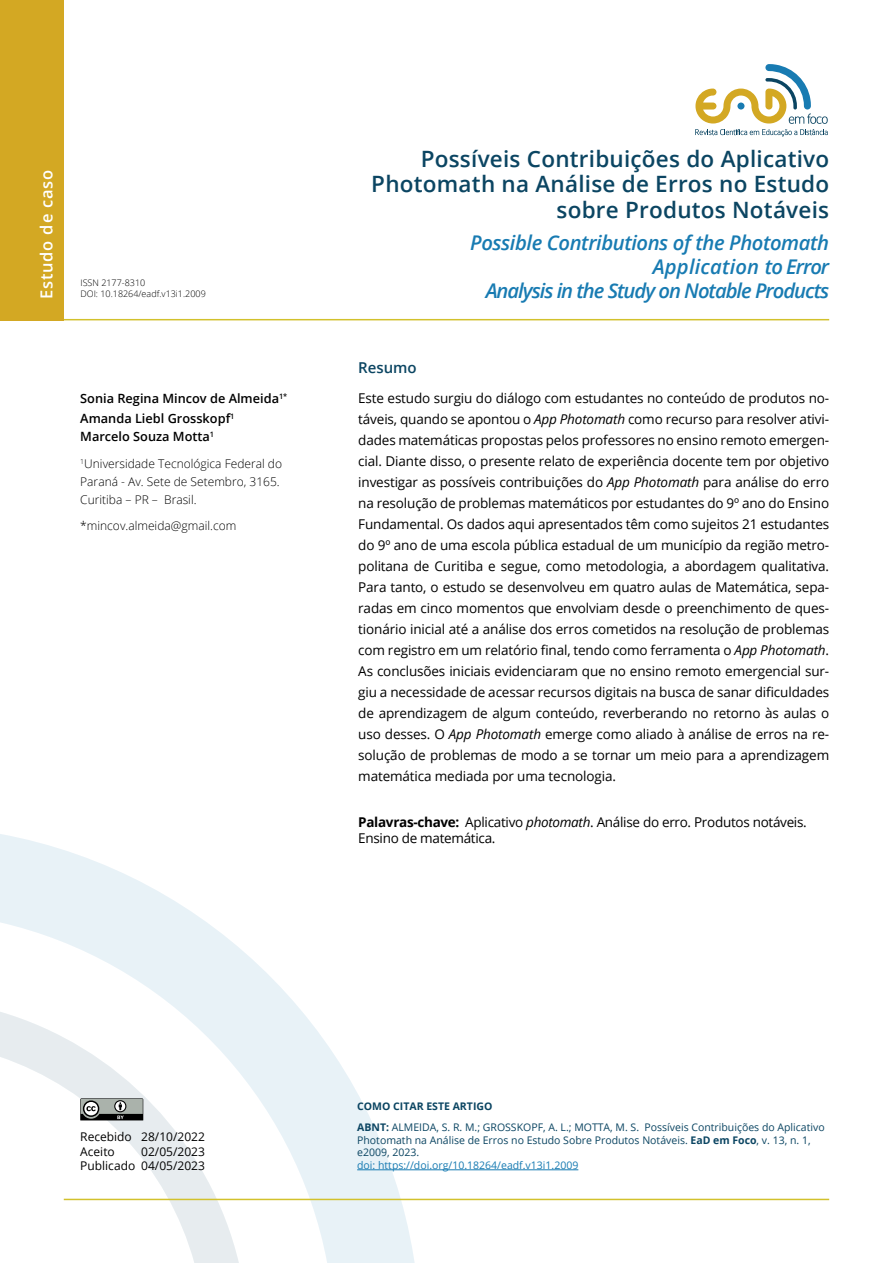
<style>
.page{position:relative;width:893px;height:1263px;background:#fff}
.page>*{position:absolute;margin:0;border:0;box-sizing:border-box;transform-origin:0 0}
.t1{font:600 22.5px/25.5px "Open Sans";letter-spacing:.01em;color:#0b4562;text-align:right}
.t2{font:italic 600 20.25px/24px "Open Sans";letter-spacing:-.02em;color:#187bb2;text-align:right}
.t3{font:italic 600 20.25px "Open Sans";letter-spacing:-.05em;color:#187bb2}
.t4{font:600 16.5px "Open Sans";letter-spacing:.05em;color:#fff}
.t5{font:600 15px "Open Sans";color:#0b4562}
.t6{font:13.5px/21px "Open Sans";letter-spacing:-.02em;color:#000;text-align:justify}
.t7{font:600 12.75px/19.5px "Open Sans";color:#000}
.t8{font:300 12px/18px "Open Sans";color:#000}
.t9{font:12px/14.4px "Open Sans";color:#000}
.t10{font:10.5px/21.1px "Open Sans";color:#0b4562}
.t11{font:10.5px "Open Sans";color:#187bb2}
.t12{font:300 9px/10.8px "Open Sans";color:#000}
.s1{font-style:italic}
.s2{font-weight:700}
</style>
<div class="page">
<hr style="left:0;top:319px;width:829px;height:1px;background:#d2c12c">
<svg style="left:0;top:834px;width:415px;height:429px"></svg>
<hr style="left:64px;top:1199px;width:765px;height:1px;background:#d2c12c">
<div style="left:0;top:0;width:64px;height:320px;background:#d3a823"></div>
<svg style="left:80px;top:1098px;width:69px;height:28px;background:#959897"></svg>
<hr style="left:357px;top:1169px;width:221px;height:1px;background:#187bb2">
<svg style="left:695px;top:64px;width:133px;height:72px"></svg>
<p class="t4" style="left:35px;top:299px;width:131px;rotate:-90deg">Estudo de caso</p>
<p class="t12" style="left:80px;top:277px;width:127px">ISSN 2177-8310<br>DOI: 10.18264/eadf.v13i1.2009</p>
<p class="t7" style="left:80px;top:389px;width:209px">Sonia Regina Mincov de Almeida<sup>1*<br></sup>Amanda Liebl Grosskopf<sup>1</sup></p>
<p class="t7" style="left:80px;top:426px;width:135px">Marcelo Souza Motta<sup>1</sup></p>
<p class="t8" style="left:80px;top:454px;width:203px"><sup>1</sup>Universidade Tecnológica Federal do<br>Paraná - Av. Sete de Setembro, 3165.<br>Curitiba – PR – Brasil.</p>
<p class="t8" style="left:80px;top:516px;width:158px">*mincov.almeida@gmail.com</p>
<h1 class="t1" style="left:371px;top:146px;width:459px">Possíveis Contribuições do Aplicativo<br>Photomath na Análise de Erros no Estudo sobre Produtos Notáveis</h1>
<h2 class="t2" style="left:470px;top:231px;width:361px">Possible Contributions of the Photomath<br>Application to Error</h2>
<h2 class="t3" style="left:486px;top:277px;width:345px">Analysis in the Study on Notable Products</h2>
<p class="t5" style="left:358px;top:357px;width:60px">Resumo</p>
<p class="t6" style="left:358px;top:387px;width:472px">Este estudo surgiu do diálogo com estudantes no conteúdo de produtos no&shy;táveis, quando se apontou o <span class="s1">App Photomath</span> como recurso para resolver ativi&shy;dades matemáticas propostas pelos professores no ensino remoto emergen&shy;cial. Diante disso, o presente relato de experiência docente tem por objetivo investigar as possíveis contribuições do <span class="s1">App Photomath</span> para análise do erro na resolução de problemas matemáticos por estudantes do 9º ano do Ensino Fundamental. Os dados aqui apresentados têm como sujeitos 21 estudantes do 9º ano de uma escola pública estadual de um município da região metro&shy;politana de Curitiba e segue, como metodologia, a abordagem qualitativa.<br>Para tanto, o estudo se desenvolveu em quatro aulas de Matemática, sepa&shy;radas em cinco momentos que envolviam desde o preenchimento de ques&shy;tionário inicial até a análise dos erros cometidos na resolução de problemas com registro em um relatório final, tendo como ferramenta o <span class="s1">App Photomath</span>.<br>As conclusões iniciais evidenciaram que no ensino remoto emergencial sur&shy;giu a necessidade de acessar recursos digitais na busca de sanar dificuldades de aprendizagem de algum conteúdo, reverberando no retorno às aulas o uso desses. O <span class="s1">App Photomath</span> emerge como aliado à análise de erros na re&shy;solução de problemas de modo a se tornar um meio para a aprendizagem matemática mediada por uma tecnologia.</p>
<p class="t6" style="left:358px;top:813px;width:450px;line-height:16.2px"><span class="s2">Palavras-chave:</span> Aplicativo <span class="s1">photomath</span>. Análise do erro. Produtos notáveis.<br>Ensino de matemática.</p>
<p class="t9" style="left:80px;top:1129px;width:126px">Recebido 28/10/2022<br>Aceito</p>
<p class="t9" style="left:80px;top:1144px;width:126px;text-align:right">02/05/2023<br>Publicado 04/05/2023</p>
<p class="t10" style="left:357px;top:1095px;width:469px"><span class="s2">COMO CITAR ESTE ARTIGO<br>ABNT:</span> ALMEIDA, S. R. M.; GROSSKOPF, A. L.; MOTTA, M. S. Possíveis Contribuições do Aplicativo</p>
<p class="t10" style="left:357px;top:1133px;width:455px;line-height:12.6px">Photomath na Análise de Erros no Estudo Sobre Produtos Notáveis. <span class="s2">EaD em Foco</span>, v. 13, n. 1, e2009, 2023.</p>
<p class="t11" style="left:357px;top:1158px;width:223px">doi: https://doi.org/10.18264/eadf.v13i1.2009</p>
</div>
